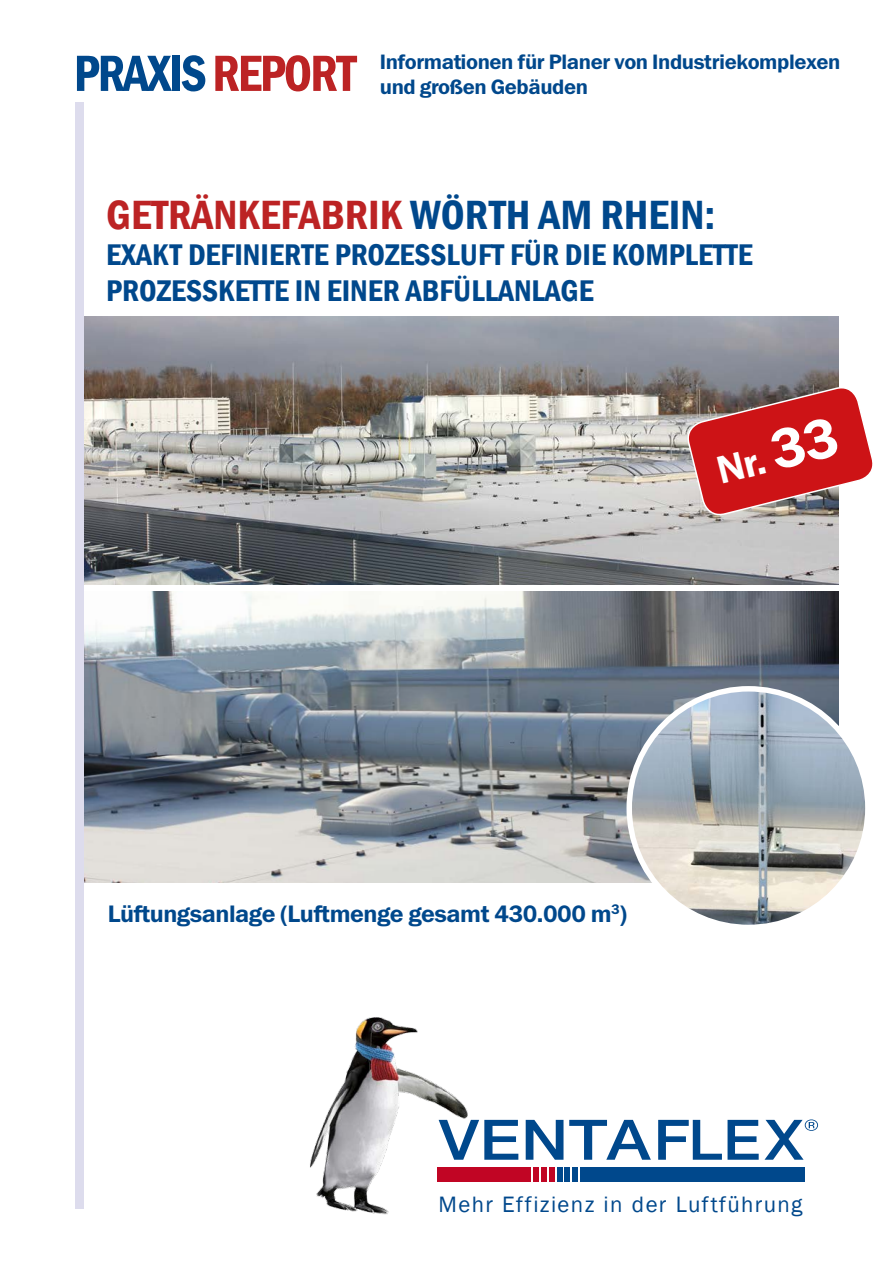
<style>
.page{position:relative;width:893px;height:1263px;background:#fff}
.page>*{position:absolute;margin:0;border:0;box-sizing:border-box;transform-origin:0 0}
.t1{font:600 condensed 52.65px "Franklin Gothic";letter-spacing:-.04em;color:#00488c;scale:.96 1}
.t2{font:600 condensed 42px "Franklin Gothic";color:#bc2324}
.t3{font:39.3px "Franklin Gothic Demi ITC";color:#fff}
.t4{font:600 condensed 30.75px/36px "Franklin Gothic";color:#00488c}
.t5{font:24px "Franklin Gothic Demi ITC";letter-spacing:-.02em;color:#00488c}
.t6{font:22.8px "Franklin Gothic";letter-spacing:.06em;color:#00488c}
.t7{font:21px/25.5px "Franklin Gothic Demi ITC";letter-spacing:-.02em;color:#00488c}
.s1{color:#bc2324}
.s2{color:#00488c}
.s3{font-size:56.55px}
</style>
<div class="page">
<img style="left:84px;top:317px;width:755px;height:268px">
<img style="left:84px;top:591px;width:755px;height:291px">
<img style="left:310px;top:1017px;width:166px;height:198px">
<svg style="left:439px;top:1120px;width:79px;height:40px"></svg>
<svg style="left:526px;top:1120px;width:37px;height:40px"></svg>
<svg style="left:569px;top:1120px;width:82px;height:40px"></svg>
<div style="left:437px;top:1168px;width:94px;height:14px;background:#c10524"></div>
<div style="left:533px;top:1168px;width:6px;height:14px;background:#c10524"></div>
<div style="left:541px;top:1168px;width:6px;height:14px;background:#c10524"></div>
<div style="left:549px;top:1168px;width:6px;height:14px;background:#c10524"></div>
<div style="left:557px;top:1168px;width:5px;height:14px;background:#00488c"></div>
<div style="left:565px;top:1168px;width:5px;height:14px;background:#00488c"></div>
<div style="left:572px;top:1168px;width:6px;height:14px;background:#00488c"></div>
<div style="left:580px;top:1168px;width:225px;height:14px;background:#00488c"></div>
<svg style="left:658px;top:1119px;width:160px;height:41px"></svg>
<div style="left:75px;top:103px;width:9px;height:1106px;background:#dddced"></div>
<svg style="left:684px;top:384px;width:189px;height:134px;background:#bf494a"></svg>
<img style="left:631px;top:689px;width:234px;height:235px">
<div style="left:626px;top:686px;width:245px;height:244px;border:5px solid #fff;border-radius:50%"></div>
<h1 class="t1" style="left:74px;top:38px;width:296px">PRAXIS <span class="s1">REPORT</span></h1>
<p class="t7" style="left:380px;top:49px;width:462px">Informationen für Planer von Industriekomplexen und großen Gebäuden</p>
<h2 class="t2" style="left:106px;top:187px;width:611px">GETRÄNKEFABRIK <span class="s2">WÖRTH AM RHEIN:</span></h2>
<p class="t4" style="left:106px;top:236px;width:648px">EXAKT DEFINIERTE PROZESSLUFT FÜR DIE KOMPLETTE<br>PROZESSKETTE IN EINER ABFÜLLANLAGE</p>
<p class="t3" style="left:712px;top:448px;width:126px;rotate:-14deg">Nr. <span class="s3">33</span></p>
<p class="t5" style="left:108px;top:899px;width:521px">Lüftungsanlage (Luftmenge gesamt 430.000 m<sup>3</sup>)</p>
<p class="t6" style="left:438px;top:1190px;width:365px">Mehr Effizienz in der Luftführung</p>
</div>
